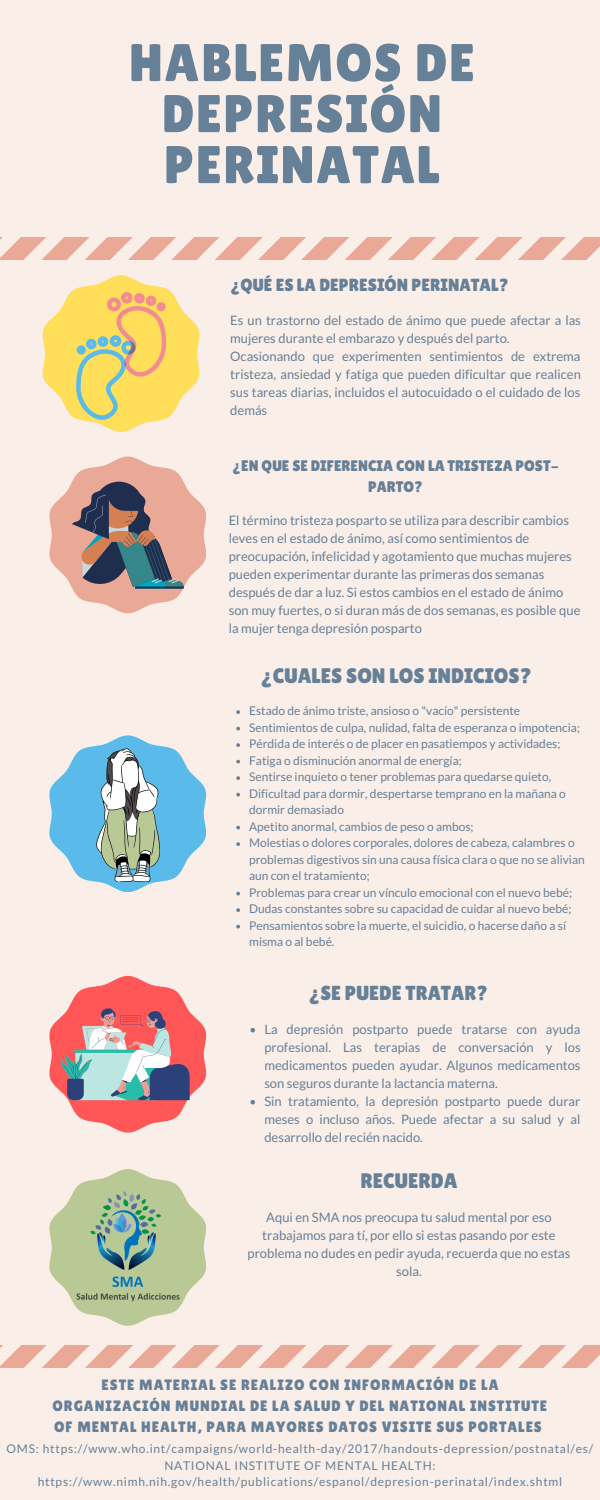
<style>
.page{position:relative;width:600px;height:1500px;background:#faeee8}
.page>*{position:absolute;margin:0;border:0;box-sizing:border-box;transform-origin:0 0}
.t1{font:53px/51px "Lilita One";letter-spacing:.03em;color:#668098;text-align:center}
.t2{font:21px "Lilita One";color:#668098}
.t3{font:20.3px "Lilita One";color:#668098}
.t4{font:17.5px "Lilita One";color:#668098}
.t5{font:15.3px/21px "Lilita One";color:#668098;text-align:center}
.t6{font:15px/21px "Lilita One";letter-spacing:.06em;color:#668098;text-align:center}
.t7{font:13px/18px "Lato";color:#668098;text-align:justify}
.t8{font:12px/16.5px "Lato";color:#668098}
.t9{font:12px/16.5px "Lato";letter-spacing:.065em;color:#668098;text-align:center}
</style>
<div class="page">
<svg style="left:0;top:237px;width:600px;height:23px"></svg>
<svg style="left:49px;top:1169px;width:157px;height:157px"></svg>
<svg style="left:0;top:1345px;width:600px;height:23px"></svg>
<svg style="left:43px;top:275px;width:157px;height:157px"></svg>
<svg style="left:49px;top:457px;width:157px;height:156px"></svg>
<svg style="left:49px;top:735px;width:157px;height:157px"></svg>
<svg style="left:236px;top:710px;width:4px;height:4px"></svg>
<svg style="left:236px;top:727px;width:4px;height:3px"></svg>
<svg style="left:236px;top:743px;width:4px;height:4px"></svg>
<svg style="left:236px;top:760px;width:4px;height:3px"></svg>
<svg style="left:236px;top:776px;width:4px;height:4px"></svg>
<svg style="left:236px;top:793px;width:4px;height:3px"></svg>
<svg style="left:236px;top:826px;width:4px;height:3px"></svg>
<svg style="left:236px;top:842px;width:4px;height:4px"></svg>
<svg style="left:236px;top:892px;width:4px;height:3px"></svg>
<svg style="left:236px;top:908px;width:4px;height:4px"></svg>
<svg style="left:236px;top:925px;width:4px;height:3px"></svg>
<svg style="left:49px;top:976px;width:157px;height:156px"></svg>
<img style="left:76px;top:1192px;width:104px;height:111px">
<svg style="left:250px;top:1028px;width:5px;height:4px"></svg>
<svg style="left:250px;top:1100px;width:5px;height:4px"></svg>
<p class="t1" style="left:129px;top:37px;width:348px">HABLEMOS DE<br>DEPRESIÓN<br>PERINATAL</p>
<p class="t4" style="left:230px;top:275px;width:280px">¿QUÉ ES LA DEPRESIÓN PERINATAL?</p>
<p class="t7" style="left:230px;top:311px;width:352px">Es un trastorno del estado de ánimo que puede afectar a las mujeres durante el embarazo y después del parto.</p>
<p class="t7" style="left:230px;top:347px;width:352px">Ocasionando que experimenten sentimientos de extrema tristeza, ansiedad y fatiga que pueden dificultar que realicen sus tareas diarias, incluidos el autocuidado o el cuidado de los demás</p>
<p class="t5" style="left:232px;top:455px;width:328px">¿EN QUE SE DIFERENCIA CON LA TRISTEZA POST-<br>PARTO?</p>
<p class="t7" style="left:229px;top:511px;width:353px;text-align:left">El término tristeza posparto se utiliza para describir cambios leves en el estado de ánimo, así como sentimientos de preocupación, infelicidad y agotamiento que muchas mujeres pueden experimentar durante las primeras dos semanas después de dar a luz. Si estos cambios en el estado de ánimo son muy fuertes, o si duran más de dos semanas, es posible que la mujer tenga depresión posparto</p>
<p class="t2" style="left:260px;top:664px;width:273px">¿CUALES SON LOS INDICIOS?</p>
<p class="t8" style="left:249px;top:703px;width:273px">Estado de ánimo triste, ansioso o "vacío" persistente</p>
<p class="t8" style="left:249px;top:719px;width:332px">Sentimientos de culpa, nulidad, falta de esperanza o impotencia;</p>
<p class="t8" style="left:249px;top:736px;width:313px">Pérdida de interés o de placer en pasatiempos y actividades;</p>
<p class="t8" style="left:249px;top:752px;width:214px">Fatiga o disminución anormal de energía;</p>
<p class="t8" style="left:249px;top:769px;width:304px">Sentirse inquieto o tener problemas para quedarse quieto,</p>
<p class="t8" style="left:249px;top:785px;width:318px">Dificultad para dormir, despertarse temprano en la mañana o dormir demasiado</p>
<p class="t8" style="left:249px;top:818px;width:226px">Apetito anormal, cambios de peso o ambos;</p>
<p class="t8" style="left:249px;top:835px;width:337px">Molestias o dolores corporales, dolores de cabeza, calambres o problemas digestivos sin una causa física clara o que no se alivian aun con el tratamiento;</p>
<p class="t8" style="left:249px;top:884px;width:324px">Problemas para crear un vínculo emocional con el nuevo bebé;</p>
<p class="t8" style="left:249px;top:901px;width:324px">Dudas constantes sobre su capacidad de cuidar al nuevo bebé;</p>
<p class="t8" style="left:249px;top:917px;width:318px">Pensamientos sobre la muerte, el suicidio, o hacerse daño a sí misma o al bebé.</p>
<p class="t3" style="left:309px;top:981px;width:181px">¿SE PUEDE TRATAR?</p>
<p class="t7" style="left:264px;top:1020px;width:318px">La depresión postparto puede tratarse con ayuda profesional. Las terapias de conversación y los medicamentos pueden ayudar. Algunos medicamentos son seguros durante la lactancia materna.</p>
<p class="t7" style="left:264px;top:1092px;width:318px">Sin tratamiento, la depresión postparto puede durar meses o incluso años. Puede afectar a su salud y al desarrollo del recién nacido.</p>
<p class="t2" style="left:360px;top:1169px;width:99px">RECUERDA</p>
<p class="t7" style="left:248px;top:1208px;width:324px;text-align:center">Aqui en SMA nos preocupa tu salud mental por eso trabajamos para tí, por ello si estas pasando por este problema no dudes en pedir ayuda, recuerda que no estas sola.</p>
<p class="t6" style="left:53px;top:1374px;width:496px">ESTE MATERIAL SE REALIZO CON INFORMACIÓN DE LA<br>ORGANIZACIÓN MUNDIAL DE LA SALUD Y DEL NATIONAL INSTITUTE<br>OF MENTAL HEALTH, PARA MAYORES DATOS VISITE SUS PORTALES</p>
<p class="t9" style="left:7px;top:1441px;width:588px">OMS: https://www.who.int/campaigns/world-health-day/2017/handouts-depression/postnatal/es/</p>
<p class="t9" style="left:38px;top:1457px;width:526px">NATIONAL INSTITUTE OF MENTAL HEALTH: https://www.nimh.nih.gov/health/publications/espanol/depresion-perinatal/index.shtml</p>
</div>
